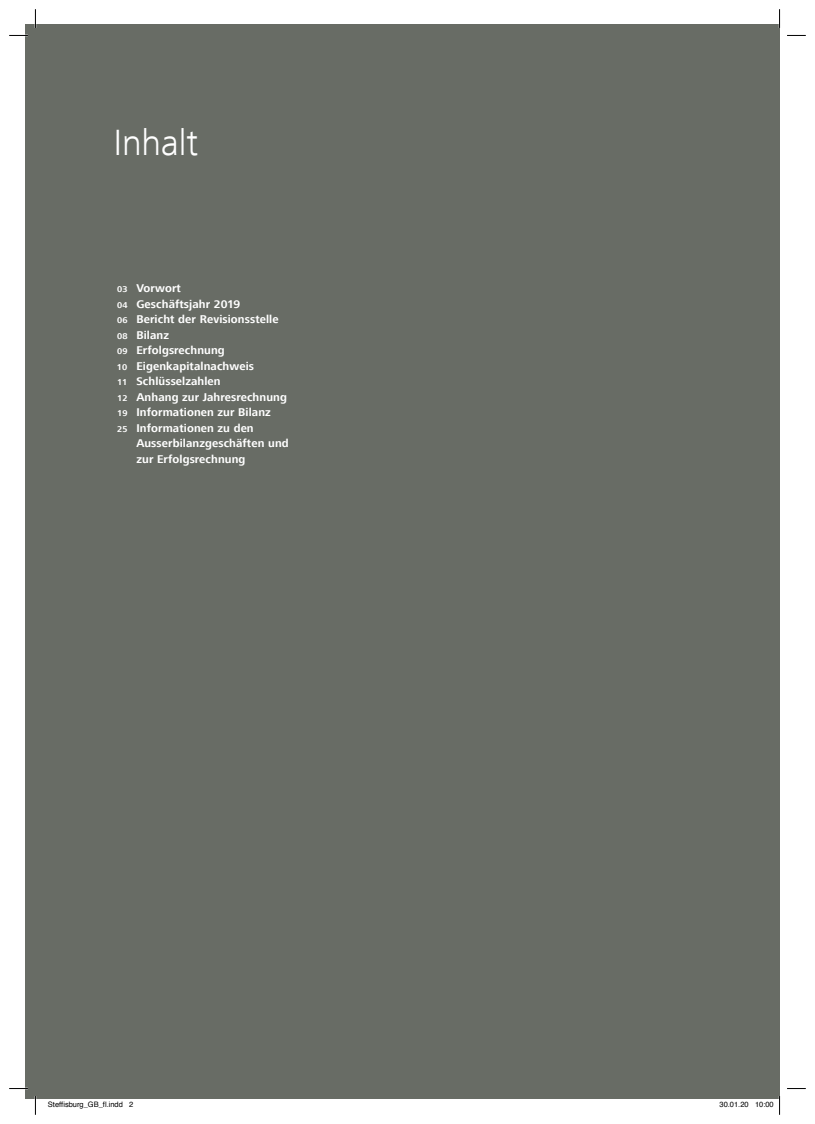
<style>
.page{position:relative;width:815px;height:1124px;background:#fff}
.page>*{position:absolute;margin:0;border:0;box-sizing:border-box;transform-origin:0 0}
.t1{font:300 37.5px "Frutiger Next LT";letter-spacing:-.005em;color:#fff}
.t2{font:700 11.5px/15.5px "Frutiger Next LT";letter-spacing:.01em;color:#fff}
.t3{font:7.5px "Helvetica";color:#000}
.s1{font-size:8.75px}
</style>
<div class="page">
<div style="left:25px;top:25px;width:755px;height:1073px;background:#686c65"></div>
<svg style="left:9px;top:35px;width:19px;height:1px"></svg>
<svg style="left:787px;top:35px;width:19px;height:1px"></svg>
<svg style="left:9px;top:1087px;width:19px;height:2px"></svg>
<svg style="left:787px;top:1088px;width:19px;height:1px"></svg>
<svg style="left:35px;top:9px;width:1px;height:19px"></svg>
<svg style="left:35px;top:1096px;width:1px;height:18px"></svg>
<svg style="left:779px;top:9px;width:1px;height:19px"></svg>
<svg style="left:755px;top:1096px;width:25px;height:18px"></svg>
<h1 class="t1" style="left:113px;top:122px;width:86px">Inhalt</h1>
<p class="t2" style="left:117px;top:280px;width:172px"><span class="s1">03</span> Vorwort<br><span class="s1">04</span> Geschäftsjahr 2019<br><span class="s1">06</span> Bericht der Revisionsstelle<br><span class="s1">08</span> Bilanz<br><span class="s1">09</span> Erfolgsrechnung<br><span class="s1">10</span> Eigenkapitalnachweis<br><span class="s1">11</span> Schlüsselzahlen<br><span class="s1">12</span> Anhang zur Jahresrechnung<br><span class="s1">19</span> Informationen zur Bilanz<br><span class="s1">25</span> Informationen zu den</p>
<p class="t2" style="left:136px;top:435px;width:154px">Ausserbilanzgeschäften und zur Erfolgsrechnung</p>
<p class="t3" style="left:48px;top:1098px;width:87px">Steffisburg_GB_fl.indd 2</p>
<p class="t3" style="left:720px;top:1098px;width:56px">30.01.20 10:00</p>
</div>
